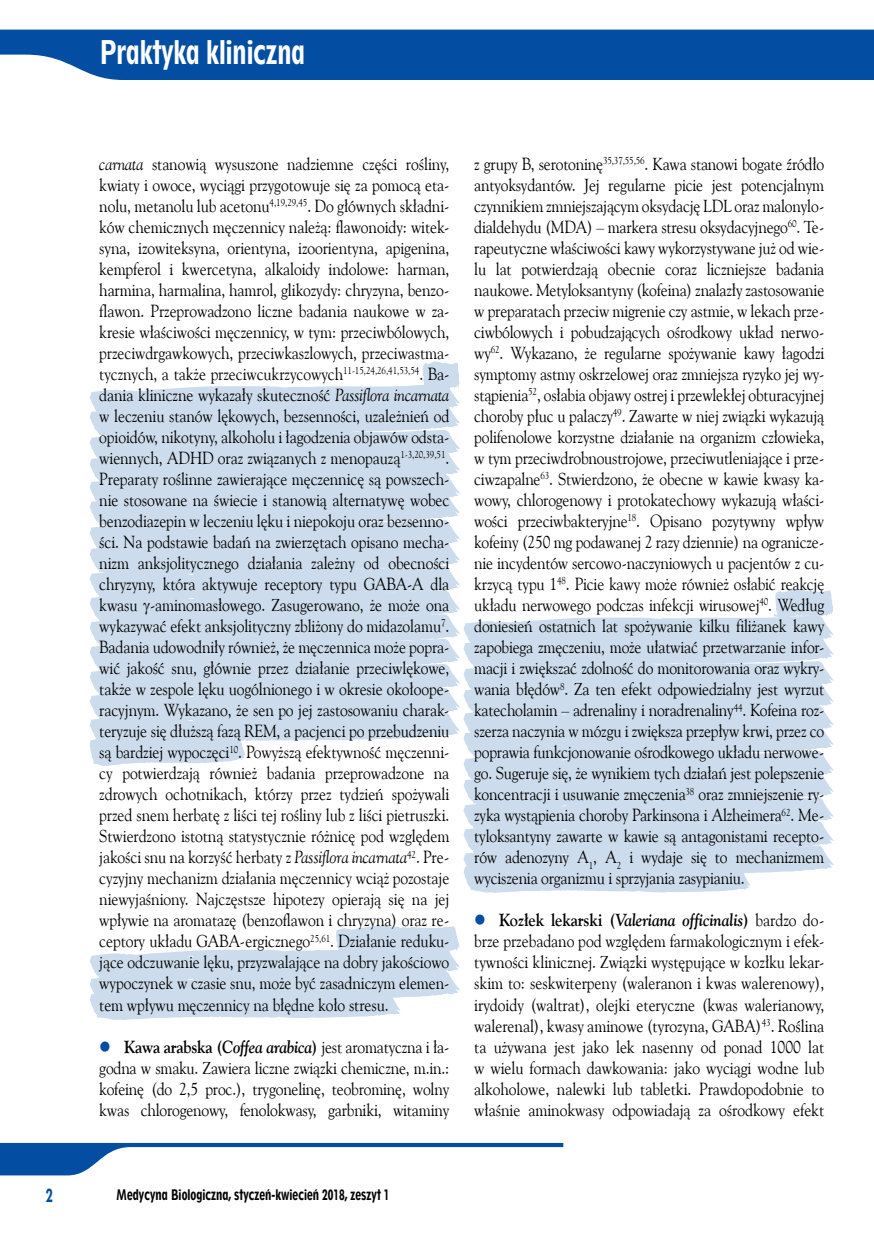
<style>
.page{position:relative;width:874px;height:1241px;background:#fff}
.page>*{position:absolute;margin:0;border:0;box-sizing:border-box;transform-origin:0 0}
.t1{font:30.62px "Geometr 212 Hv Cn EU";color:#fff;scale:.77 1}
.t2{font:17.5px/21px "Goudy Ol St EU";letter-spacing:-.015em;color:#000;text-align:justify;scale:.9 1}
.t3{font:17.15px "Geometr 212 Hv Cn EU";color:#034ea2;scale:.77 1}
.t4{font:13.65px "Geometr 212 Hv Cn EU";color:#000;scale:.77 1}
.s1{font-style:italic}
.s2{color:#034ea2}
.s3{font-weight:700}
.s4{font-weight:700;font-style:italic}
</style>
<div class="page">
<svg style="left:90px;top:926px;width:370px;height:94px"></svg>
<svg style="left:0;top:1142px;width:563px;height:33px"></svg>
<div style="left:0;top:30px;width:873px;height:50px;background:#034ea2"></div>
<svg style="left:89px;top:361px;width:745px;height:532px"></svg>
<p class="t3" style="left:46px;top:1183px;width:11px">2</p>
<h1 class="t1" style="left:99px;top:32px;width:269px">Praktyka kliniczna</h1>
<p class="t2" style="left:99px;top:154px;width:390px"><span class="s1">carnata</span> stanowią wysuszone nadziemne części rośliny, kwiaty i owoce, wyciągi przygotowuje się za pomocą eta&shy;nolu, metanolu lub acetonu<sup>4,19,29,45</sup>. Do głównych składni&shy;ków chemicznych męczennicy należą: flawonoidy: witek&shy;syna, izowiteksyna, orientyna, izoorientyna, apigenina, kempferol i kwercetyna, alkaloidy indolowe: harman, harmina, harmalina, hamrol, glikozydy: chryzyna, benzo&shy;flawon. Przeprowadzono liczne badania naukowe w za&shy;kresie właściwości męczennicy, w tym: przeciwbólowych, przeciwdrgawkowych, przeciwkaszlowych, przeciwastma&shy;tycznych, a także przeciwcukrzycowych<sup>11-15,24,26,41,53,54</sup>. Ba&shy;dania kliniczne wykazały skuteczność <span class="s1">Passiflora incarnata </span>w leczeniu stanów lękowych, bezsenności, uzależnień od opioidów, nikotyny, alkoholu i łagodzenia objawów odsta&shy;wiennych, ADHD oraz związanych z menopauzą<sup>1-3,20,39,51</sup>.<br>Preparaty roślinne zawierające męczennicę są powszech&shy;nie stosowane na świecie i stanowią alternatywę wobec benzodiazepin w leczeniu lęku i niepokoju oraz bezsenno&shy;ści. Na podstawie badań na zwierzętach opisano mecha&shy;nizm anksjolitycznego działania zależny od obecności chryzyny, która aktywuje receptory typu GABA-A dla kwasu -aminomasłowego. Zasugerowano, że może ona wykazywać efekt anksjolityczny zbliżony do midazolamu<sup>7</sup>.<br>Badania udowodniły również, że męczennica może popra&shy;wić jakość snu, głównie przez działanie przeciwlękowe, także w zespole lęku uogólnionego i w okresie okołoope&shy;racyjnym. Wykazano, że sen po jej zastosowaniu charak&shy;teryzuje się dłuższą fazą REM, a pacjenci po przebudzeniu są bardziej wypoczęci<sup>10</sup>. Powyższą efektywność męczenni&shy;cy potwierdzają również badania przeprowadzone na zdrowych ochotnikach, którzy przez tydzień spożywali przed snem herbatę z liści tej rośliny lub z liści pietruszki.<br>Stwierdzono istotną statystycznie różnicę pod względem jakości snu na korzyść herbaty z <span class="s1">Passiflora incarnata</span><sup>42</sup>. Pre&shy;cyzyjny mechanizm działania męczennicy wciąż pozostaje niewyjaśniony. Najczęstsze hipotezy opierają się na jej wpływie na aromatazę (benzoflawon i chryzyna) oraz re&shy;ceptory układu GABA-ergicznego<sup>25,61</sup>. Działanie reduku&shy;jące odczuwanie lęku, przyzwalające na dobry jakościowo wypoczynek w czasie snu, może być zasadniczym elemen&shy;tem wpływu męczennicy na błędne koło stresu.</p>
<p class="t2" style="left:99px;top:1036px;width:390px"><span class="s2">●</span> <span class="s3">Kawa arabska (</span><span class="s4">Coffea arabica</span><span class="s3">)</span> jest aromatyczna i ła&shy;godna w smaku. Zawiera liczne związki chemiczne, m.in.: kofeinę (do 2,5 proc.), trygonelinę, teobrominę, wolny kwas chlorogenowy, fenolokwasy, garbniki, witaminy</p>
<p class="t2" style="left:474px;top:154px;width:390px">z grupy B, serotoninę<sup>35,37,55,56</sup>. Kawa stanowi bogate źródło antyoksydantów. Jej regularne picie jest potencjalnym czynnikiem zmniejszającym oksydację LDL oraz malonylo&shy;dialdehydu (MDA) – markera stresu oksydacyjnego<sup>60</sup>. Te&shy;rapeutyczne właściwości kawy wykorzystywane już od wie&shy;lu lat potwierdzają obecnie coraz liczniejsze badania naukowe. Metyloksantyny (kofeina) znalazły zastosowanie w preparatach przeciw migrenie czy astmie, w lekach prze&shy;ciwbólowych i pobudzających ośrodkowy układ nerwo&shy;wy<sup>62</sup>. Wykazano, że regularne spożywanie kawy łagodzi symptomy astmy oskrzelowej oraz zmniejsza ryzyko jej wy&shy;stąpienia<sup>52</sup>, osłabia objawy ostrej i przewlekłej obturacyjnej choroby płuc u palaczy<sup>49</sup>. Zawarte w niej związki wykazują polifenolowe korzystne działanie na organizm człowieka, w tym przeciwdrobnoustrojowe, przeciwutleniające i prze&shy;ciwzapalne<sup>63</sup>. Stwierdzono, że obecne w kawie kwasy ka&shy;wowy, chlorogenowy i protokatechowy wykazują właści&shy;wości przeciwbakteryjne<sup>18</sup>. Opisano pozytywny wpływ kofeiny (250 mg podawanej 2 razy dziennie) na ogranicze&shy;nie incydentów sercowo-naczyniowych u pacjentów z cu&shy;krzycą typu 1<sup>48</sup>. Picie kawy może również osłabić reakcję układu nerwowego podczas infekcji wirusowej<sup>40</sup>. Według doniesień ostatnich lat spożywanie kilku filiżanek kawy zapobiega zmęczeniu, może ułatwiać przetwarzanie infor&shy;macji i zwiększać zdolność do monitorowania oraz wykry&shy;wania błędów<sup>8</sup>. Za ten efekt odpowiedzialny jest wyrzut katecholamin – adrenaliny i noradrenaliny<sup>44</sup>. Kofeina roz&shy;szerza naczynia w mózgu i zwiększa przepływ krwi, przez co poprawia funkcjonowanie ośrodkowego układu nerwowe&shy;go. Sugeruje się, że wynikiem tych działań jest polepszenie koncentracji i usuwanie zmęczenia<sup>38</sup> oraz zmniejszenie ry&shy;zyka wystąpienia choroby Parkinsona i Alzheimera<sup>62</sup>. Me&shy;tyloksantyny zawarte w kawie są antagonistami recepto&shy;rów adenozyny A<sub>1</sub>, A<sub>2</sub> i wydaje się to mechanizmem wyciszenia organizmu i sprzyjania zasypianiu.</p>
<p class="t2" style="left:474px;top:910px;width:390px"><span class="s2">●</span> <span class="s3">Kozłek lekarski (</span><span class="s4">Valeriana officinalis</span><span class="s3">)</span> bardzo do&shy;brze przebadano pod względem farmakologicznym i efek&shy;tywności klinicznej. Związki występujące w kozłku lekar&shy;skim to: seskwiterpeny (waleranon i kwas walerenowy), irydoidy (waltrat), olejki eteryczne (kwas walerianowy, walerenal), kwasy aminowe (tyrozyna, GABA)<sup>43</sup>. Roślina ta używana jest jako lek nasenny od ponad 1000 lat w wielu formach dawkowania: jako wyciągi wodne lub alkoholowe, nalewki lub tabletki. Prawdopodobnie to właśnie aminokwasy odpowiadają za ośrodkowy efekt</p>
<p class="t4" style="left:116px;top:1185px;width:356px">Medycyna Biologiczna, styczeń-kwiecień 2018, zeszyt 1</p>
</div>
